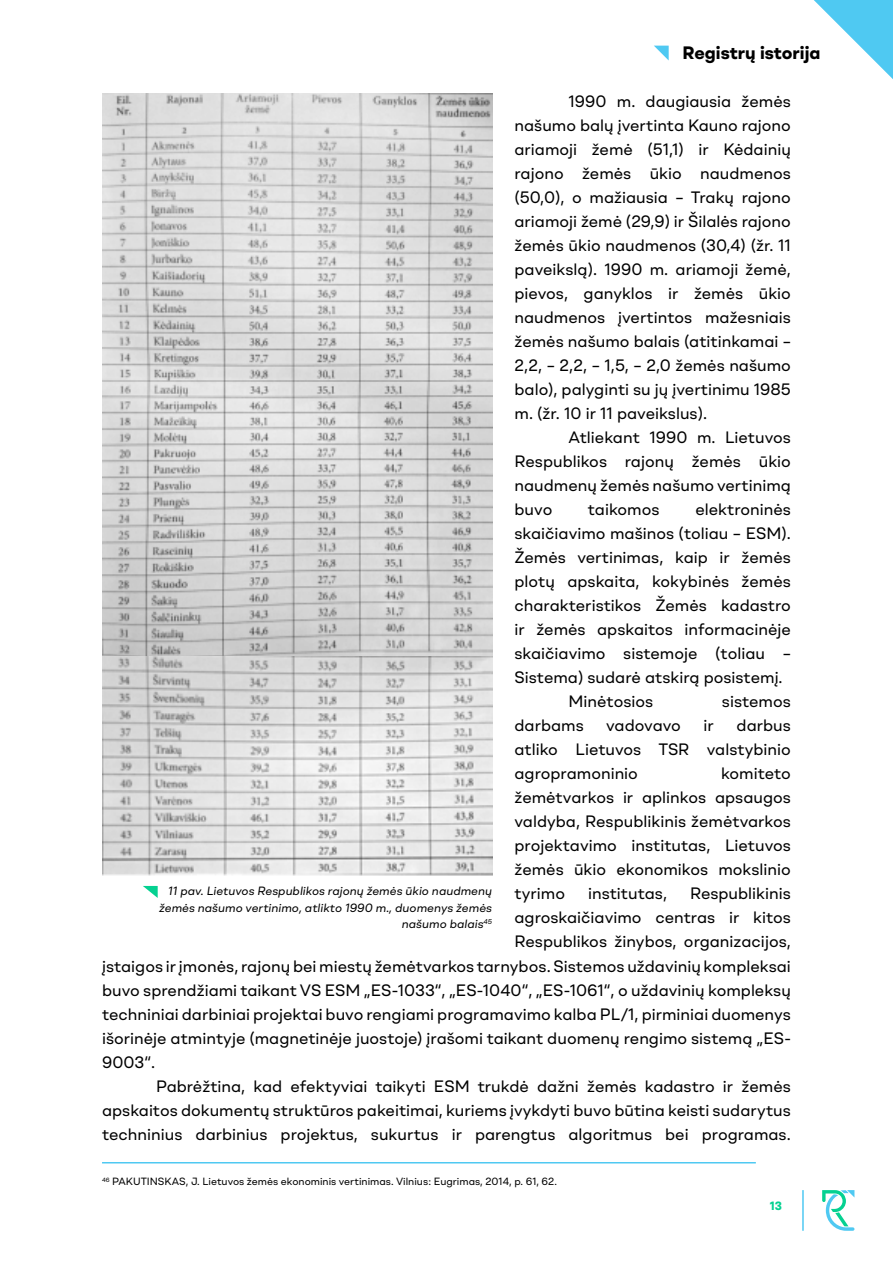
<style>
.page{position:relative;width:893px;height:1263px;background:#fff}
.page>*{position:absolute;margin:0;border:0;box-sizing:border-box;transform-origin:0 0}
.t1{font:700 18px "Shape";color:#000}
.t2{font:16.5px/24px "Shape";color:#000}
.t3{font:italic 12px/16.5px "Shape";color:#000;text-align:right}
.t4{font:700 12px "Shape";color:#05d191}
.t5{font:10.5px "Shape";color:#000}
.t6{font:italic 7.05px "Shape";color:#000}
.t7{font:6.15px "Shape";color:#000}
</style>
<div class="page">
<svg style="left:814px;top:0;width:79px;height:79px"></svg>
<svg style="left:654px;top:46px;width:15px;height:14px"></svg>
<svg style="left:822px;top:1190px;width:32px;height:41px"></svg>
<hr style="left:802px;top:1190px;width:2px;height:41px;background:#4fc9f2">
<img style="left:102px;top:94px;width:390px;height:781px">
<svg style="left:143px;top:886px;width:15px;height:12px"></svg>
<hr style="left:102px;top:1162px;width:654px;height:1px;background:#4fc9f2">
<p class="t1" style="left:682px;top:40px;width:140px">Registrų istorija</p>
<p class="t2" style="left:568px;top:89px;width:40px">1990</p>
<p class="t2" style="left:514px;top:113px;width:278px">našumo balų įvertinta Kauno rajono</p>
<p class="t2" style="left:723px;top:137px;width:69px">Kėdainių</p>
<p class="t2" style="left:646px;top:89px;width:87px">daugiausia</p>
<p class="t2" style="left:742px;top:89px;width:51px">žemės</p>
<p class="t2" style="left:617px;top:89px;width:20px">m.</p>
<p class="t2" style="left:647px;top:137px;width:38px">(51,1)</p>
<p class="t2" style="left:592px;top:137px;width:43px">žemė</p>
<p class="t2" style="left:514px;top:137px;width:64px">ariamoji</p>
<p class="t2" style="left:698px;top:137px;width:12px">ir</p>
<p class="t2" style="left:514px;top:161px;width:51px">rajono</p>
<p class="t2" style="left:582px;top:161px;width:51px">žemės</p>
<p class="t2" style="left:650px;top:161px;width:34px">ūkio</p>
<p class="t2" style="left:700px;top:161px;width:92px">naudmenos</p>
<p class="t2" style="left:514px;top:185px;width:69px">(50,0 o,)</p>
<p class="t2" style="left:514px;top:209px;width:278px">ariamoji žemė (29,9) ir Šilalės rajono</p>
<p class="t2" style="left:514px;top:233px;width:278px">žemės ūkio naudmenos (30,4) (žr. 11</p>
<p class="t2" style="left:514px;top:257px;width:278px">paveikslą .) 1990 m. ariamoji žemė,</p>
<p class="t2" style="left:759px;top:281px;width:34px">ūkio</p>
<p class="t2" style="left:675px;top:185px;width:60px">– Trakų</p>
<p class="t2" style="left:589px;top:185px;width:80px">mažiausia</p>
<p class="t2" style="left:742px;top:185px;width:51px">rajono</p>
<p class="t2" style="left:584px;top:281px;width:71px">ganyklos</p>
<p class="t2" style="left:694px;top:281px;width:51px">žemės</p>
<p class="t2" style="left:514px;top:281px;width:55px">pievos,</p>
<p class="t2" style="left:668px;top:281px;width:12px">ir</p>
<p class="t2" style="left:514px;top:305px;width:92px">naudmenos</p>
<p class="t2" style="left:514px;top:329px;width:278px">žemės našumo balais (atitinkamai –</p>
<p class="t2" style="left:514px;top:353px;width:278px">2,2, – 2,2, – 1,5, – 2,0 žemės našumo</p>
<p class="t2" style="left:514px;top:377px;width:278px">balo ,) palyginti su jų įvertinimu 1985</p>
<p class="t2" style="left:514px;top:401px;width:194px">m (. žr. 10 ir 11 paveikslus .(</p>
<p class="t2" style="left:725px;top:425px;width:67px">Lietuvos</p>
<p class="t2" style="left:705px;top:305px;width:87px">mažesniais</p>
<p class="t2" style="left:618px;top:305px;width:76px">įvertintos</p>
<p class="t2" style="left:649px;top:425px;width:40px">1990</p>
<p class="t2" style="left:568px;top:425px;width:73px">Atliekant</p>
<p class="t2" style="left:697px;top:425px;width:20px">m.</p>
<p class="t2" style="left:514px;top:449px;width:94px">Respublikos</p>
<p class="t2" style="left:514px;top:473px;width:278px">naudmenų žemės našumo vertinimą</p>
<p class="t2" style="left:695px;top:497px;width:97px">elektroninės</p>
<p class="t2" style="left:759px;top:449px;width:34px">ūkio</p>
<p class="t2" style="left:692px;top:449px;width:51px">žemės</p>
<p class="t2" style="left:625px;top:449px;width:51px">rajonų</p>
<p class="t2" style="left:514px;top:497px;width:39px">buvo</p>
<p class="t2" style="left:514px;top:521px;width:278px">skaičiavimo mašinos (toliau – ESM .(</p>
<p class="t2" style="left:742px;top:545px;width:51px">žemės</p>
<p class="t2" style="left:588px;top:497px;width:73px">taikomos</p>
<p class="t2" style="left:514px;top:545px;width:53px">Žemės</p>
<p class="t2" style="left:675px;top:545px;width:34px">kaip</p>
<p class="t2" style="left:577px;top:545px;width:88px">vertinimas,</p>
<p class="t2" style="left:720px;top:545px;width:12px">ir</p>
<p class="t2" style="left:514px;top:569px;width:42px">plotų</p>
<p class="t2" style="left:567px;top:569px;width:74px">apskaita,</p>
<p class="t2" style="left:652px;top:569px;width:79px">kokybinės</p>
<p class="t2" style="left:742px;top:569px;width:51px">žemės</p>
<p class="t2" style="left:514px;top:593px;width:128px">charakteristikos</p>
<p class="t2" style="left:655px;top:593px;width:53px">Žemės</p>
<p class="t2" style="left:721px;top:593px;width:71px">kadastro</p>
<p class="t2" style="left:514px;top:617px;width:12px">ir</p>
<p class="t2" style="left:536px;top:617px;width:51px">žemės</p>
<p class="t2" style="left:597px;top:617px;width:77px">apskaitos</p>
<p class="t2" style="left:684px;top:617px;width:108px">informacinėje</p>
<p class="t2" style="left:715px;top:641px;width:51px">(toliau</p>
<p class="t2" style="left:514px;top:641px;width:93px">skaičiavimo</p>
<p class="t2" style="left:514px;top:665px;width:270px">Sistema) sudarė atskirą posistemį.</p>
<p class="t2" style="left:722px;top:689px;width:70px">sistemos</p>
<p class="t2" style="left:623px;top:641px;width:76px">sistemoje</p>
<p class="t2" style="left:783px;top:641px;width:10px">–</p>
<p class="t2" style="left:568px;top:689px;width:86px">Minėtosios</p>
<p class="t2" style="left:514px;top:713px;width:71px">darbams</p>
<p class="t2" style="left:606px;top:713px;width:76px">vadovavo</p>
<p class="t2" style="left:704px;top:713px;width:12px">ir</p>
<p class="t2" style="left:737px;top:713px;width:56px">darbus</p>
<p class="t2" style="left:514px;top:737px;width:45px">atliko</p>
<p class="t2" style="left:575px;top:737px;width:67px">Lietuvos</p>
<p class="t2" style="left:658px;top:737px;width:33px">TSR</p>
<p class="t2" style="left:707px;top:737px;width:86px">valstybinio</p>
<p class="t2" style="left:514px;top:761px;width:125px">agropramoninio</p>
<p class="t2" style="left:721px;top:761px;width:71px">komiteto</p>
<p class="t2" style="left:514px;top:785px;width:101px">žemėtvarkos</p>
<p class="t2" style="left:514px;top:809px;width:278px">valdyba, Respublikinis žemėtvarkos</p>
<p class="t2" style="left:725px;top:833px;width:67px">Lietuvos</p>
<p class="t2" style="left:642px;top:785px;width:66px">aplinkos</p>
<p class="t2" style="left:623px;top:785px;width:12px">ir</p>
<p class="t2" style="left:715px;top:785px;width:77px">apsaugos</p>
<p class="t2" style="left:514px;top:833px;width:104px">projektavimo</p>
<p class="t2" style="left:631px;top:833px;width:81px">institutas,</p>
<p class="t2" style="left:514px;top:857px;width:51px">žemės</p>
<p class="t2" style="left:574px;top:857px;width:34px">ūkio</p>
<p class="t2" style="left:616px;top:857px;width:93px">ekonomikos</p>
<p class="t2" style="left:718px;top:857px;width:74px">mokslinio</p>
<p class="t3" style="left:159px;top:882px;width:334px">11 pav. Lietuvos Respublikos rajonų žemės ūkio naudmenų žemės našumo vertinimo, atlikto 1990 m., duomenys žemės</p>
<p class="t6" style="left:484px;top:917px;width:10px">45</p>
<p class="t2" style="left:690px;top:881px;width:102px">Respublikinis</p>
<p class="t2" style="left:514px;top:881px;width:52px">tyrimo</p>
<p class="t2" style="left:588px;top:881px;width:81px">institutas,</p>
<p class="t2" style="left:514px;top:905px;width:278px">agroskaičiavimo<br>Respublikos žinybos, organizacijos,</p>
<p class="t2" style="left:753px;top:905px;width:39px">kitos</p>
<p class="t2" style="left:729px;top:905px;width:12px">ir</p>
<p class="t2" style="left:655px;top:905px;width:61px">centras</p>
<p class="t3" style="left:402px;top:915px;width:83px">našumo balais</p>
<p class="t2" style="left:102px;top:954px;width:690px;text-align:justify">įstaigos ir įmonės, rajonų bei miestų žemėtvarkostarnybos. Sistemos uždavinių kompleksai buvo sprendžiami taikant VS ESM „ES-1033 „,“ ES-1040 „,“ ES-1061 o,“ uždavinių kompleksų techniniai darbiniai projektai buvo rengiami programavimo kalba PL/1, pirminiai duomenys</p>
<p class="t2" style="left:102px;top:1050px;width:55px">9003 .”</p>
<p class="t2" style="left:102px;top:1026px;width:690px">išorinėje atmintyje (magnetinėje juostoje) įrašomi taikant duomenų rengimo sistemą „ES-</p>
<p class="t2" style="left:742px;top:1074px;width:51px">žemės</p>
<p class="t2" style="left:291px;top:1074px;width:78px">efektyviai</p>
<p class="t2" style="left:434px;top:1074px;width:37px">ESM</p>
<p class="t2" style="left:156px;top:1074px;width:91px">Pabrėžtina,</p>
<p class="t2" style="left:102px;top:1098px;width:690px">apskaitos dokumentų struktūros pakeitimai, kuriems įvykdyti buvo būtina keisti sudarytus</p>
<p class="t2" style="left:702px;top:1122px;width:91px">programas.</p>
<p class="t2" style="left:254px;top:1074px;width:30px">kad</p>
<p class="t2" style="left:375px;top:1074px;width:52px">taikyti</p>
<p class="t2" style="left:478px;top:1074px;width:53px">trukdė</p>
<p class="t2" style="left:537px;top:1074px;width:43px">dažni</p>
<p class="t2" style="left:645px;top:1074px;width:71px">kadastro</p>
<p class="t2" style="left:587px;top:1074px;width:51px">žemės</p>
<p class="t2" style="left:723px;top:1074px;width:12px">ir</p>
<p class="t2" style="left:102px;top:1122px;width:82px">techninius</p>
<p class="t5" style="left:112px;top:1175px;width:446px">PAKUTINSKAS .J, Lietuvos žemės ekonominis vertinimas. Vilnius: Eugrimas, 2014, .p 61, 62.</p>
<p class="t2" style="left:196px;top:1122px;width:73px">darbinius</p>
<p class="t2" style="left:281px;top:1122px;width:79px">projektus,</p>
<p class="t2" style="left:371px;top:1122px;width:69px">sukurtus</p>
<p class="t2" style="left:568px;top:1122px;width:85px">algoritmus</p>
<p class="t2" style="left:665px;top:1122px;width:25px">bei</p>
<p class="t2" style="left:452px;top:1122px;width:12px">ir</p>
<p class="t2" style="left:475px;top:1122px;width:82px">parengtus</p>
<p class="t7" style="left:102px;top:1176px;width:9px">46</p>
<p class="t4" style="left:770px;top:1198px;width:14px">13</p>
</div>
